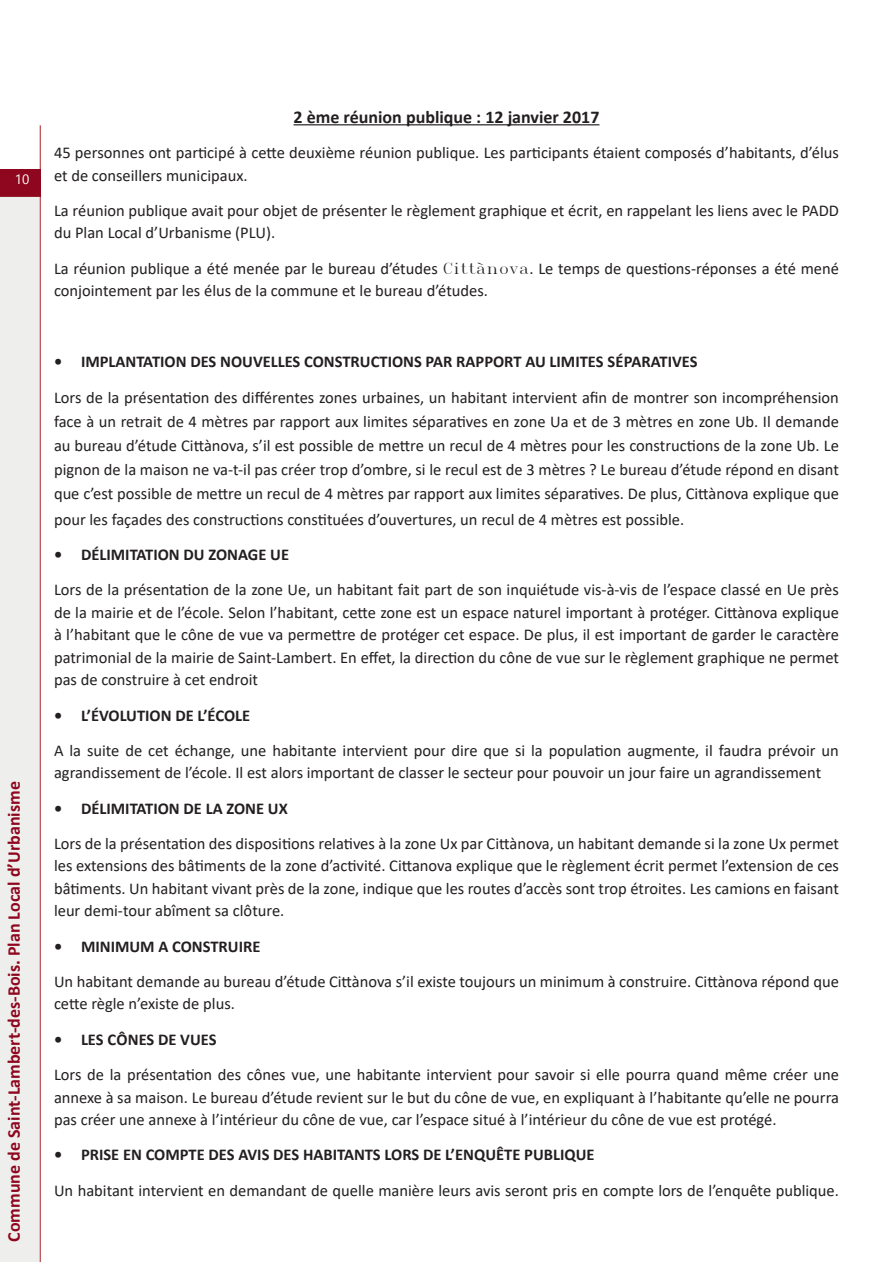
<style>
.page{position:relative;width:893px;height:1263px;background:#fff}
.page>*{position:absolute;margin:0;border:0;box-sizing:border-box;transform-origin:0 0}
.t1{font:700 18px "Calibri";color:#8f071e}
.t2{font:700 18px "Calibri";color:#231f20}
.t3{font:16.5px/22.5px "Calibri";color:#231f20}
.t4{font:700 16.5px "Calibri";color:#231f20}
.t5{font:13.5px "Nirmala UI";color:#fff}
.s1{font-family:"Roman T";font-size:15px}
</style>
<div class="page">
<hr style="left:40px;top:126px;width:1px;height:1135px;background:#ab2126">
<div style="left:0;top:169px;width:41px;height:27px;background:#8f071e"></div>
<div style="left:0;top:196px;width:40px;height:1066px;background:#eeeeec"></div>
<hr style="left:294px;top:124px;width:305px;height:1px;background:#231f20">
<p class="t5" style="left:15px;top:168px;width:16px">10</p>
<p class="t1" style="left:1px;top:1242px;width:462px;rotate:-90deg">Commune de Saint-Lambert-des-Bois. Plan Local d’Urbanisme</p>
<p class="t2" style="left:294px;top:104px;width:307px">2 ème réunion publique : 12 janvier 2017</p>
<p class="t3" style="left:54px;top:141px;width:786px">45 personnes ont participé à cette deuxième réunion publique. Les participants étaient composés d’habitants, d’élus et de conseillers municipaux.</p>
<p class="t3" style="left:54px;top:199px;width:786px">La réunion publique avait pour objet de présenter le règlement graphique et écrit, en rappelant les liens avec le PADD du Plan Local d’Urbanisme (PLU).</p>
<p class="t3" style="left:54px;top:256px;width:786px">La réunion publique a été menée par le bureau d’études <span class="s1">Cittànova</span>. Le temps de questions-réponses a été mené conjointement par les élus de la commune et le bureau d’études.</p>
<p class="t4" style="left:54px;top:349px;width:645px">• IMPLANTATION DES NOUVELLES CONSTRUCTIONS PAR RAPPORT AU LIMITES SÉPARATIVES</p>
<p class="t3" style="left:54px;top:385px;width:786px;line-height:24px;text-align:justify">Lors de la présentation des différentes zones urbaines, un habitant intervient afin de montrer son incompréhension face à un retrait de 4 mètres par rapport aux limites séparatives en zone Ua et de 3 mètres en zone Ub. Il demande au bureau d’étude Cittànova, s’il est possible de mettre un recul de 4 mètres pour les constructions de la zone Ub. Le pignon de la maison ne va-t-il pas créer trop d’ombre, si le recul est de 3 mètres ? Le bureau d’étude répond en disant que c’est possible de mettre un recul de 4 mètres par rapport aux limites séparatives. De plus, Cittànova explique que</p>
<p class="t3" style="left:54px;top:508px;width:632px">pour les façades des constructions constituées d’ouvertures, un recul de 4 mètres est possible.</p>
<p class="t4" style="left:54px;top:543px;width:237px">• DÉLIMITATION DU ZONAGE UE</p>
<p class="t3" style="left:54px;top:578px;width:786px;text-align:justify">Lors de la présentation de la zone Ue, un habitant fait part de son inquiétude vis-à-vis de l’espace classé en Ue près de la mairie et de l’école. Selon l’habitant, cette zone est un espace naturel important à protéger. Cittànova explique à l’habitant que le cône de vue va permettre de protéger cet espace. De plus, il est important de garder le caractère patrimonial de la mairie de Saint-Lambert. En effet, la direction du cône de vue sur le règlement graphique ne permet pas de construire à cet endroit</p>
<p class="t4" style="left:54px;top:703px;width:198px">• L’ÉVOLUTION DE L’ÉCOLE</p>
<p class="t3" style="left:54px;top:739px;width:786px">A la suite de cet échange, une habitante intervient pour dire que si la population augmente, il faudra prévoir un agrandissement de l’école. Il est alors important de classer le secteur pour pouvoir un jour faire un agrandissement</p>
<p class="t4" style="left:54px;top:796px;width:235px">• DÉLIMITATION DE LA ZONE UX</p>
<p class="t3" style="left:54px;top:832px;width:786px;text-align:justify">Lors de la présentation des dispositions relatives à la zone Ux par Cittànova, un habitant demande si la zone Ux permet les extensions des bâtiments de la zone d’activité. Cittanova explique que le règlement écrit permet l’extension de ces bâtiments. Un habitant vivant près de la zone, indique que les routes d’accès sont trop étroites. Les camions en faisant leur demi-tour abîment sa clôture.</p>
<p class="t4" style="left:54px;top:934px;width:208px">• MINIMUM A CONSTRUIRE</p>
<p class="t3" style="left:54px;top:970px;width:786px">Un habitant demande au bureau d’étude Cittànova s’il existe toujours un minimum à construire. Cittànova répond que cette règle n’existe de plus.</p>
<p class="t4" style="left:54px;top:1027px;width:164px">• LES CÔNES DE VUES</p>
<p class="t3" style="left:54px;top:1063px;width:786px;text-align:justify">Lors de la présentation des cônes vue, une habitante intervient pour savoir si elle pourra quand même créer une annexe à sa maison. Le bureau d’étude revient sur le but du cône de vue, en expliquant à l’habitante qu’elle ne pourra pas créer une annexe à l’intérieur du cône de vue, car l’espace situé à l’intérieur du cône de vue est protégé.</p>
<p class="t4" style="left:54px;top:1143px;width:542px">• PRISE EN COMPTE DES AVIS DES HABITANTS LORS DE L’ENQUÊTE PUBLIQUE</p>
<p class="t3" style="left:54px;top:1178px;width:786px">Un habitant intervient en demandant de quelle manière leurs avis seront pris en compte lors de l’enquête publique.</p>
</div>
